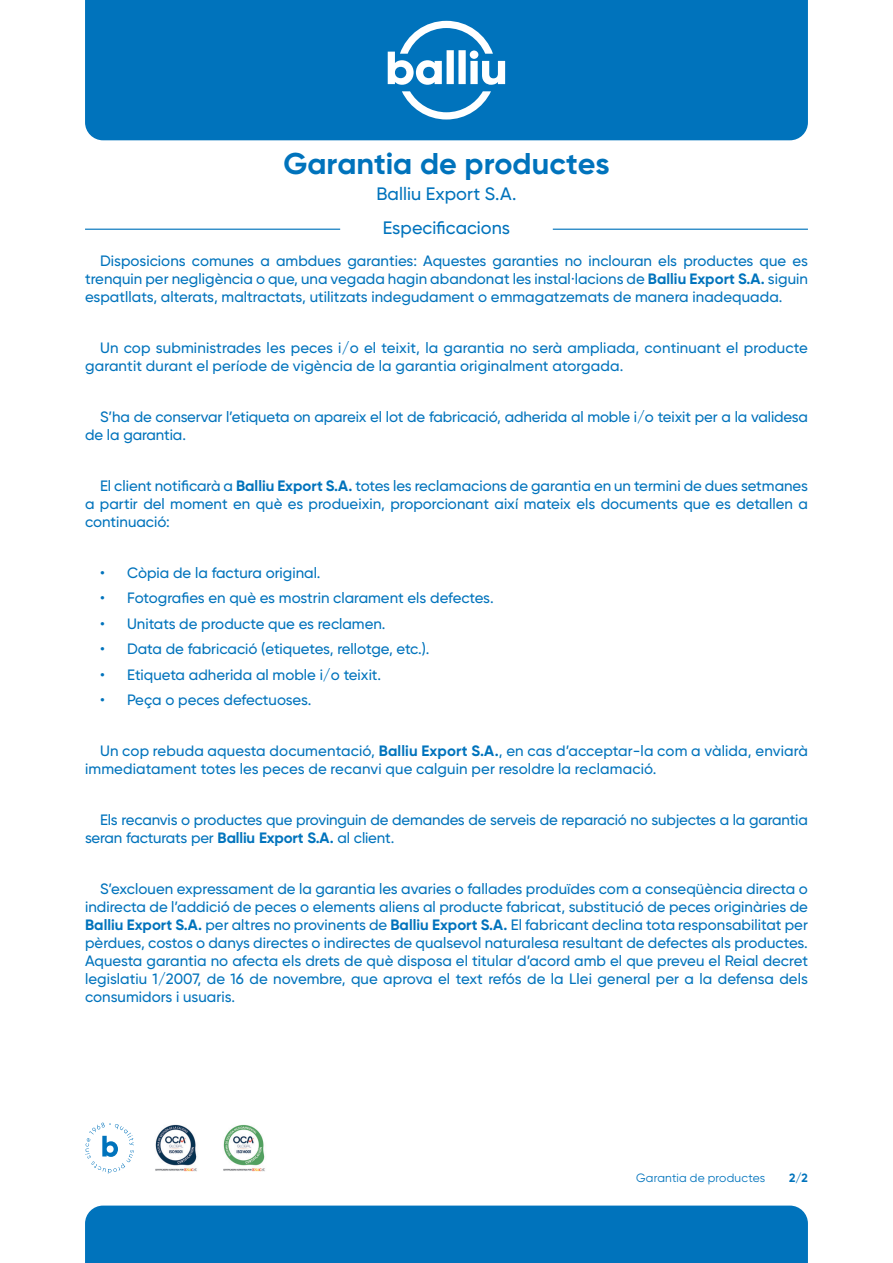
<style>
.page{position:relative;width:893px;height:1263px;background:#fff}
.page>*{position:absolute;margin:0;border:0;box-sizing:border-box;transform-origin:0 0}
.t1{font:700 30px "Gilroy";color:#0073bc}
.t2{font:500 18px/33.6px "Gilroy";color:#0073bc;text-align:center}
.t3{font:500 15px/18px "Gilroy";color:#0073bc}
.t4{font:12px "Gilroy";letter-spacing:.015em;color:#0073bc}
.t5{font:700 12px "Gilroy";color:#0073bc}
.s1{font-weight:700}
</style>
<div class="page">
<div style="left:85px;top:0;width:723px;height:140px;background:#0073bc"></div>
<svg style="left:388px;top:21px;width:117px;height:98px"></svg>
<hr style="left:553px;top:229px;width:255px;height:1px;background:#0073bc">
<hr style="left:85px;top:229px;width:255px;height:1px;background:#0073bc">
<div style="left:85px;top:1205px;width:723px;height:58px;background:#0073bc"></div>
<svg style="left:85px;top:1122px;width:49px;height:52px"></svg>
<img style="left:223px;top:1125px;width:42px;height:47px">
<img style="left:155px;top:1124px;width:42px;height:48px">
<h1 class="t1" style="left:283px;top:145px;width:328px">Garantia de productes</h1>
<p class="t2" style="left:376px;top:177px;width:142px">Balliu Export S.A.<br>Especificacions</p>
<p class="t3" style="left:85px;top:251px;width:724px;text-align:justify;text-indent:15px">Disposicions comunes a ambdues garanties: Aquestes garanties no inclouran els productes que es trenquin per negligència o que, una vegada hagin abandonat les instal·lacions de <span class="s1">Balliu Export S.A.</span> siguin espatllats, alterats, maltractats, utilitzats indegudament o emmagatzemats de manera inadequada.</p>
<p class="t3" style="left:85px;top:338px;width:724px;text-indent:15px">Un cop subministrades les peces i/o el teixit, la garantia no serà ampliada, continuant el producte garantit durant el període de vigència de la garantia originalment atorgada.</p>
<p class="t3" style="left:85px;top:407px;width:724px;text-indent:15px">S’ha de conservar l’etiqueta on apareix el lot de fabricació, adherida al moble i/o teixit per a la validesa de la garantia.</p>
<p class="t3" style="left:85px;top:476px;width:724px;text-align:justify;text-indent:15px">El client notificarà a <span class="s1">Balliu Export S.A.</span> totes les reclamacions de garantia en un termini de dues setmanes a partir del moment en què es produeixin, proporcionant així mateix els documents que es detallen a continuació:</p>
<p class="t3" style="left:100px;top:563px;width:222px">• Còpia de la factura original.</p>
<p class="t3" style="left:100px;top:589px;width:395px">• Fotografies en què es mostrin clarament els defectes.</p>
<p class="t3" style="left:100px;top:614px;width:287px">• Unitats de producte que es reclamen.</p>
<p class="t3" style="left:100px;top:640px;width:331px">• Data de fabricació (etiquetes, rellotge, etc.).</p>
<p class="t3" style="left:100px;top:665px;width:283px">• Etiqueta adherida al moble i/o teixit.</p>
<p class="t3" style="left:100px;top:691px;width:213px">• Peça o peces defectuoses.</p>
<p class="t3" style="left:85px;top:742px;width:724px;text-indent:15px">Un cop rebuda aquesta documentació, <span class="s1">Balliu Export S.A.</span>, en cas d’acceptar-la com a vàlida, enviarà immediatament totes les peces de recanvi que calguin per resoldre la reclamació.</p>
<p class="t3" style="left:85px;top:811px;width:724px;text-indent:15px">Els recanvis o productes que provinguin de demandes de serveis de reparació no subjectes a la garantia seran facturats per <span class="s1">Balliu Export S.A.</span> al client.</p>
<p class="t3" style="left:85px;top:880px;width:724px;text-align:justify;text-indent:15px">S’exclouen expressament de la garantia les avaries o fallades produïdes com a conseqüència directa o indirecta de l’addició de peces o elements aliens al producte fabricat, substitució de peces originàries de <span class="s1">Balliu Export S.A.</span> per altres no provinents de <span class="s1">Balliu Export S.A.</span> El fabricant declina tota responsabilitat per pèrdues, costos o danys directes o indirectes de qualsevol naturalesa resultant de defectes als productes.<br>Aquesta garantia no afecta els drets de què disposa el titular d’acord amb el que preveu el Reial decret legislatiu 1/2007, de 16 de novembre, que aprova el text refós de la Llei general per a la defensa dels consumidors i usuaris.</p>
<p class="t4" style="left:636px;top:1170px;width:131px">Garantia de productes</p>
<p class="t5" style="left:789px;top:1170px;width:20px">2/2</p>
</div>
